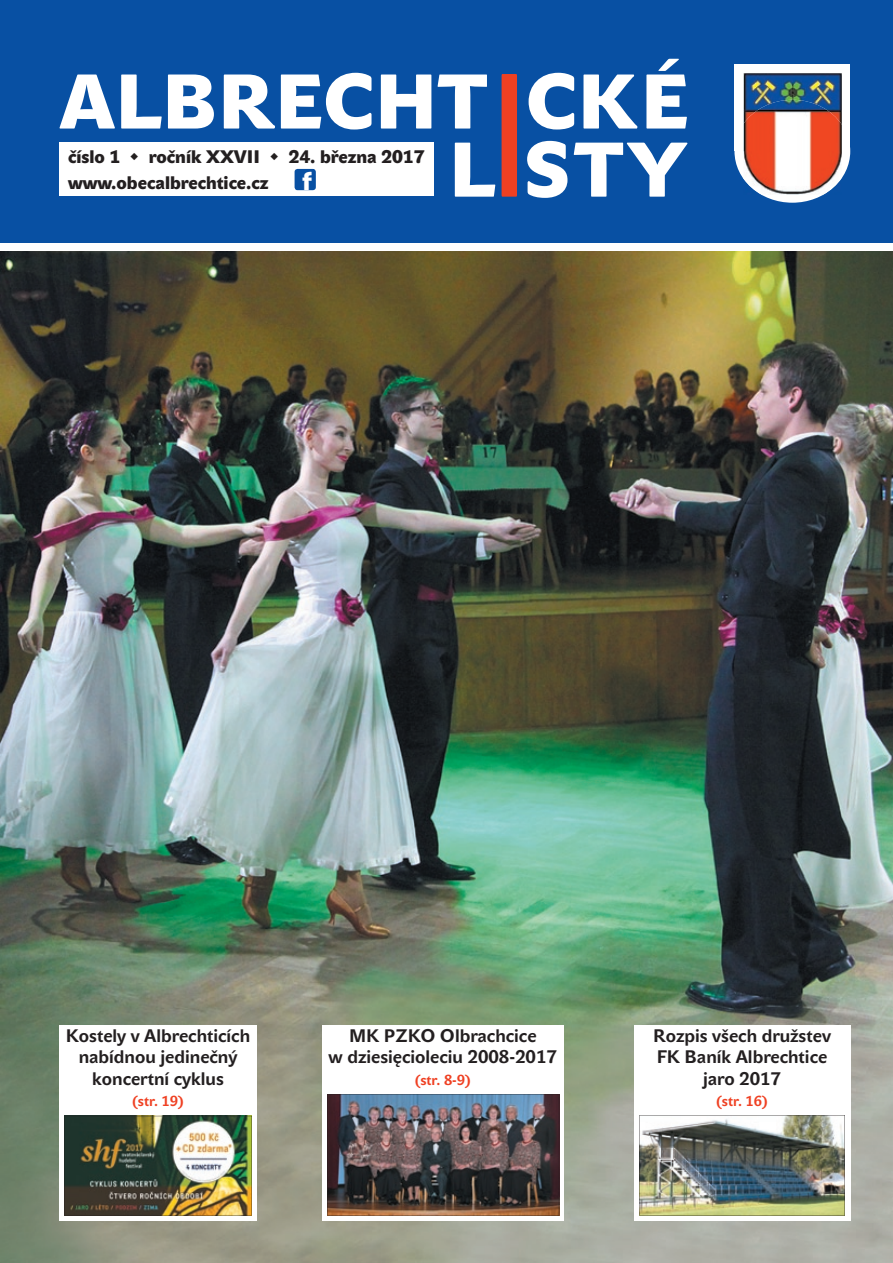
<style>
.page{position:relative;width:893px;height:1263px;background:#fff}
.page>*{position:absolute;margin:0;border:0;box-sizing:border-box;transform-origin:0 0}
.t1{font:173.7px "John Sans Black Pro";color:#ef4022;scale:.44 1}
.t2{font:76.5px/68.1px "John Sans Black Pro";color:#fff;text-align:right}
.t3{font:25.5px "John Sans Black Pro";color:#fff}
.t4{font:700 18px/21.6px "John Sans Text Pro";color:#231f20;text-align:center}
.t5{font:18px "John Sans Black Pro";color:#231f20}
.t6{font:700 14.25px "John Sans Text Pro";color:#ef4022}
</style>
<div class="page">
<img style="left:0;top:251px;width:893px;height:1012px">
<div style="left:322px;top:1025px;width:241px;height:195px;background:#fff"></div>
<img style="left:327px;top:1094px;width:232px;height:122px">
<div style="left:634px;top:1025px;width:216px;height:195px;background:#fff"></div>
<img style="left:639px;top:1115px;width:206px;height:101px">
<div style="left:60px;top:1025px;width:197px;height:195px;background:#fff"></div>
<img style="left:64px;top:1116px;width:188px;height:99px">
<div style="left:0;top:0;width:893px;height:247px;background:#0850a3"></div>
<div style="left:735px;top:64px;width:115px;height:86px;background:#fff"></div>
<div style="left:734px;top:100px;width:116px;height:103px;background:#fff;border-radius:50%"></div>
<img style="left:743px;top:73px;width:99px;height:27px">
<img style="left:743px;top:100px;width:99px;height:95px">
<div style="left:60px;top:142px;width:374px;height:54px;background:#fff"></div>
<div style="left:295px;top:169px;width:21px;height:21px;background:#0850a3;border-radius:3px"></div>
<div style="left:0;top:243px;width:893px;height:8px;background:#fff"></div>
<h2 class="t2" style="left:60px;top:69px;width:631px">ALBRECHT CK É<br>L S T Y</h2>
<h1 class="t1" style="left:495px;top:35px;width:65px">I</h1>
<p class="t5" style="left:68px;top:147px;width:54px">číslo 1</p>
<p class="t5" style="left:149px;top:147px;width:113px">ročník XXVII</p>
<p class="t5" style="left:289px;top:147px;width:138px">24. března 2017</p>
<p class="t5" style="left:68px;top:173px;width:202px">www.obecalbrechtice.cz</p>
<h3 class="t3" style="left:302px;top:167px;width:11px">f</h3>
<p class="t4" style="left:66px;top:1025px;width:186px">Kostely v Albrechticích nabídnou jedinečný koncertní cyklus</p>
<p class="t6" style="left:132px;top:1093px;width:54px">(str. 19)</p>
<p class="t4" style="left:329px;top:1025px;width:230px">MK PZKO Olbrachcice<br>w dziesięcioleciu 2008-2017</p>
<p class="t6" style="left:414px;top:1071px;width:58px">(str. 8-9)</p>
<p class="t4" style="left:653px;top:1025px;width:179px">Rozpis všech družstev<br>FK Baník Albrechtice jaro 2017</p>
<p class="t6" style="left:716px;top:1093px;width:54px">(str. 16)</p>
</div>
